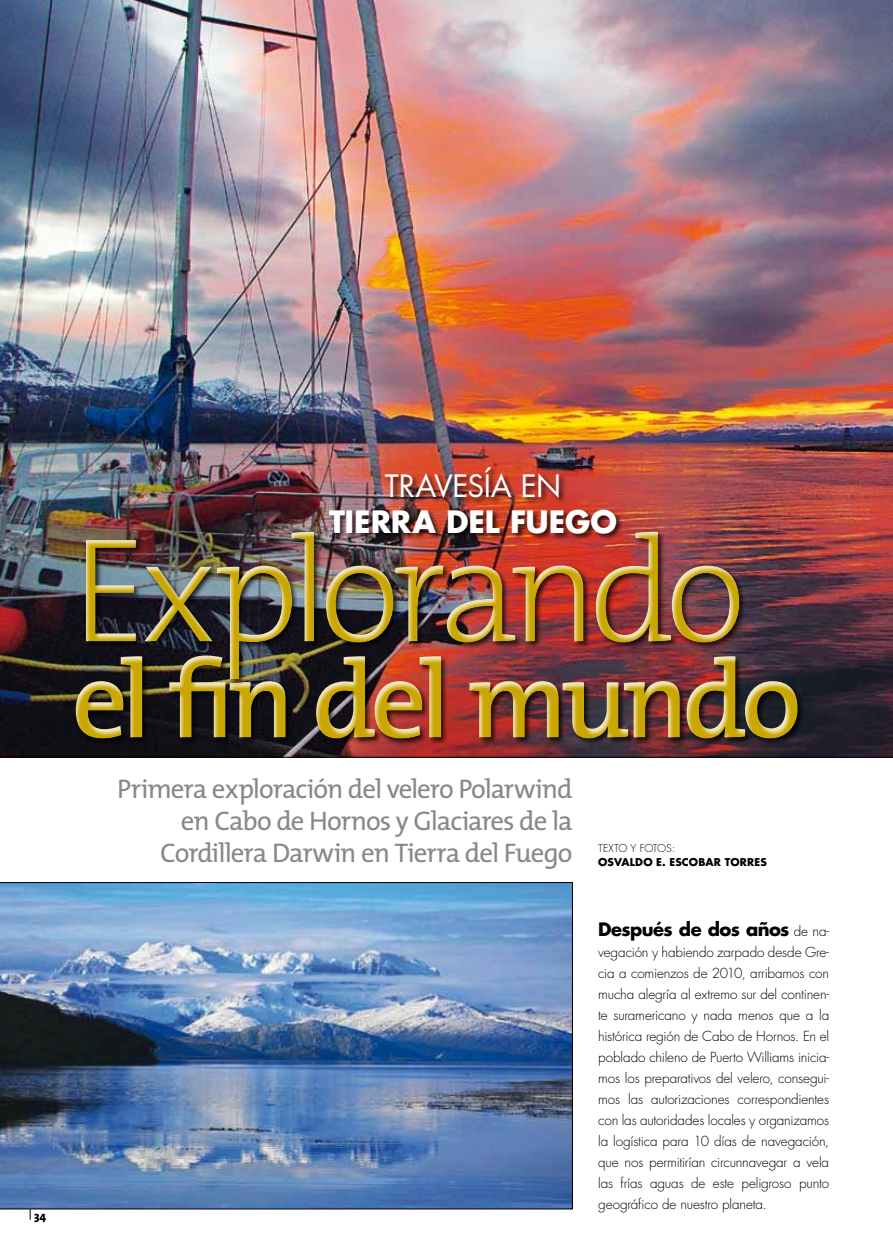
<style>
.page{position:relative;width:893px;height:1255px;background:#fff}
.page>*{position:absolute;margin:0;border:0;box-sizing:border-box;transform-origin:0 0}
.t1{font:300 150px "The Mix";letter-spacing:-.06em;color:#caa600}
.t2{font:600 111px "The Mix";letter-spacing:-.06em;color:#caa600}
.t3{font:700 30px "Futura";letter-spacing:-.005em;color:#fff}
.t4{font:30px "Futura";letter-spacing:-.015em;color:#fff}
.t5{font:27px/32.4px "The Mix";letter-spacing:-.04em;color:#87888a;text-align:right}
.t6{font:700 18px "Futura";letter-spacing:-.03em;color:#000}
.t7{font:300 13.5px/21px "Futura";letter-spacing:-.01em;color:#000;text-align:justify}
.t8{font:800 12px "The Mix";color:#000}
.t9{font:700 10.5px "Futura";letter-spacing:.015em;color:#000}
.t10{font:300 10.5px "Futura";letter-spacing:.015em;color:#000}
.s1{font-weight:300;font-size:13.5px}
</style>
<div class="page">
<img style="left:0;top:0;width:893px;height:757px">
<div style="left:328px;top:465px;width:295px;height:75px;background:#000;opacity:.75"></div>
<div style="left:60px;top:494px;width:833px;height:279px;background:#fff;opacity:.75"></div>
<img style="left:0;top:882px;width:573px;height:327px">
<p class="t8" style="left:34px;top:1207px;width:14px">34</p>
<h3 class="t4" style="left:385px;top:467px;width:178px">Travesía en</h3>
<h3 class="t3" style="left:329px;top:502px;width:289px">TIERRA DEL FUEGO</h3>
<h1 class="t1" style="left:72px;top:494px;width:676px">Explorando</h1>
<h2 class="t2" style="left:72px;top:628px;width:732px">el fin del mundo</h2>
<h3 class="t5" style="left:117px;top:772px;width:457px">Primera exploración del velero Polarwind en Cabo de Hornos y Glaciares de la<br>Cordillera Darwin en Tierra del Fuego</h3>
<p class="t10" style="left:598px;top:841px;width:79px">Texto y fotos:</p>
<p class="t9" style="left:598px;top:854px;width:170px">OSVALDO E. ESCOBAR TORRES</p>
<h3 class="t6" style="left:598px;top:917px;width:233px">DESPUÉS DE DOS AÑOS <span class="s1">de na-</span></h3>
<p class="t7" style="left:598px;top:942px;width:233px">vegación y habiendo zarpado desde Gre&shy;cia a comienzos de 2010, arribamos con mucha alegría al extremo sur del continen&shy;te suramericano y nada menos que a la histórica región de Cabo de Hornos. En el poblado chileno de Puerto Williams inicia&shy;mos los preparativos del velero, consegui&shy;mos las autorizaciones correspondientes con las autoridades locales y organizamos la logística para 10 días de navegación, que nos permitirían circunnavegar a vela las frías aguas de este peligroso punto geográfico de nuestro planeta.</p>
</div>
